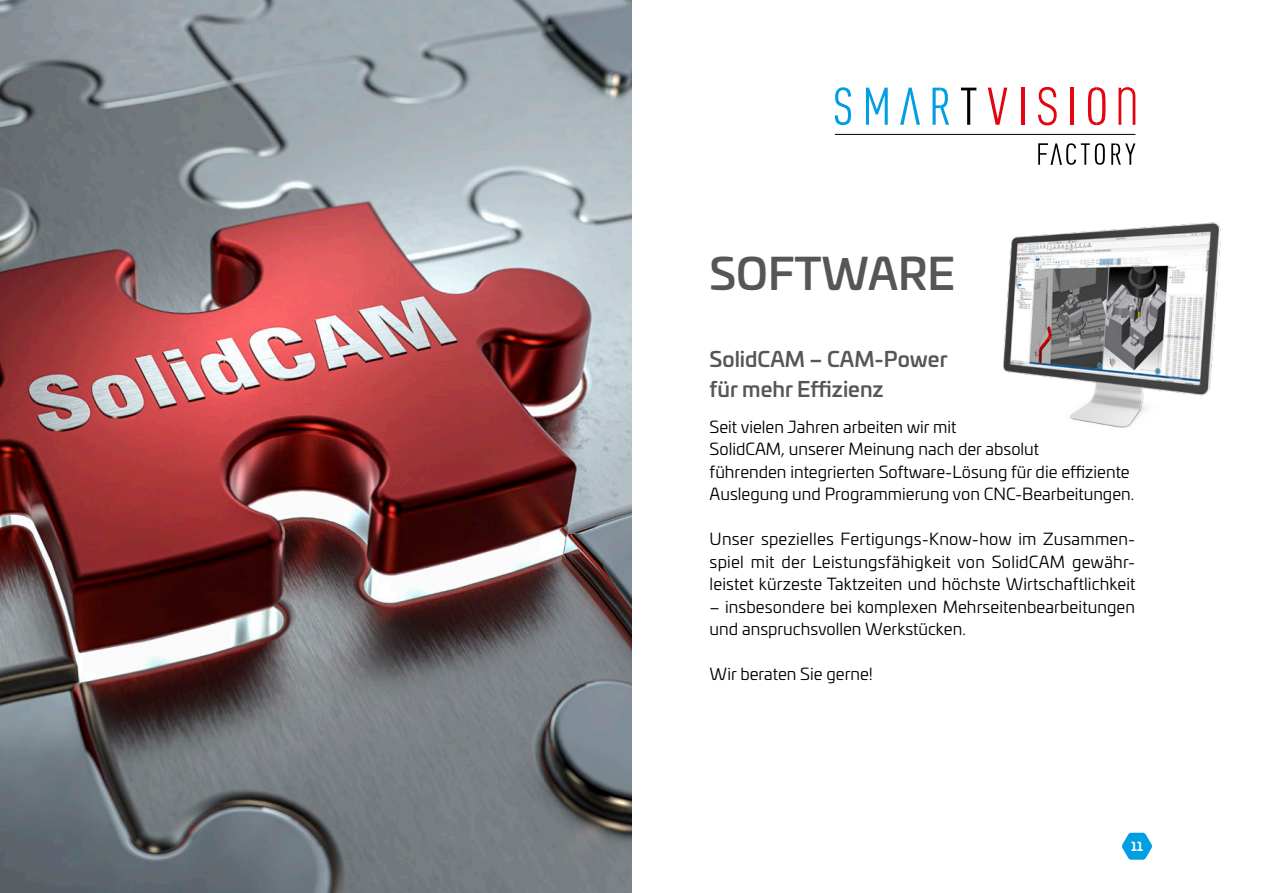
<style>
.page{position:relative;width:1263px;height:893px;background:#fff}
.page>*{position:absolute;margin:0;border:0;box-sizing:border-box;transform-origin:0 0}
.t1{font:500 43.5px "Univia Pro";color:#565655}
.t2{font:500 21px/30px "Univia Pro";color:#565655}
.t3{font:16.5px/22.5px "Univia Pro";color:#000}
.t4{font:700 12px "Univia Pro";color:#fff}
</style>
<div class="page">
<svg style="left:1122px;top:833px;width:30px;height:27px"></svg>
<hr style="left:835px;top:134px;width:300px;height:1px;background:#000">
<svg style="left:835px;top:87px;width:16px;height:38px"></svg>
<svg style="left:866px;top:88px;width:22px;height:37px"></svg>
<svg style="left:900px;top:88px;width:20px;height:37px"></svg>
<svg style="left:932px;top:88px;width:17px;height:37px"></svg>
<svg style="left:961px;top:88px;width:15px;height:37px"></svg>
<svg style="left:988px;top:88px;width:19px;height:37px"></svg>
<hr style="left:1021px;top:88px;width:4px;height:37px;background:#e30612">
<svg style="left:1038px;top:87px;width:19px;height:38px"></svg>
<hr style="left:1070px;top:88px;width:3px;height:37px;background:#e30612">
<svg style="left:1088px;top:87px;width:17px;height:38px"></svg>
<svg style="left:1118px;top:87px;width:17px;height:38px"></svg>
<svg style="left:1038px;top:143px;width:67px;height:22px"></svg>
<svg style="left:1111px;top:143px;width:24px;height:22px"></svg>
<img style="left:0;top:0;width:631px;height:893px">
<img style="left:1003px;top:222px;width:218px;height:206px">
<p class="t1" style="left:710px;top:240px;width:247px">SOFTWARE</p>
<h1 class="t2" style="left:710px;top:343px;width:240px">SolidCAM – CAM-Power für mehr Effizienz</h1>
<p class="t3" style="left:710px;top:415px;width:426px">Seit vielen Jahren arbeiten wir mit<br>SolidCAM, unserer Meinung nach der absolut<br>führenden integrierten Software-Lösung für die effiziente Auslegung und Programmierung von CNC-Bearbeitungen.</p>
<p class="t3" style="left:710px;top:527px;width:427px;text-align:justify">Unser spezielles Fertigungs-Know-how im Zusammen&shy;spiel mit der Leistungsfähigkeit von SolidCAM gewähr&shy;leistet kürzeste Taktzeiten und höchste Wirtschaftlichkeit</p>
<p class="t3" style="left:710px;top:595px;width:427px">– insbesondere bei komplexen Mehrseitenbearbeitungen und anspruchsvollen Werkstücken.</p>
<p class="t3" style="left:710px;top:662px;width:165px">Wir beraten Sie gerne!</p>
<p class="t4" style="left:1131px;top:837px;width:13px">11</p>
</div>
